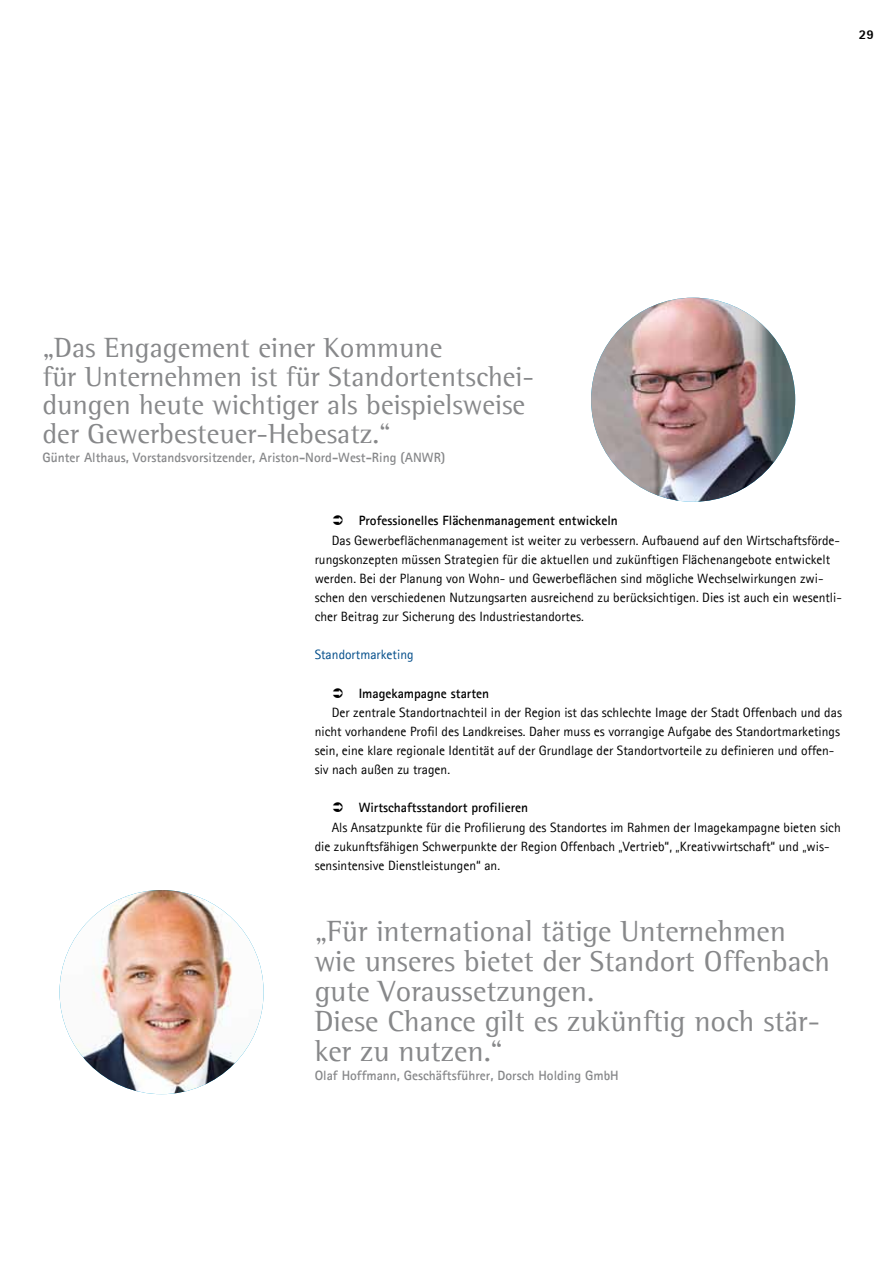
<style>
.page{position:relative;width:893px;height:1263px;background:#fff}
.page>*{position:absolute;margin:0;border:0;box-sizing:border-box;transform-origin:0 0}
.t1{font:30px/30px "Agfa Rotis Semi Serif";color:#87888a}
.t2{font:28.5px/28.5px "Agfa Rotis Semi Serif";color:#87888a}
.t3{font:13.5px/19.2px "Agfa Rotis Sans Serif";color:#000}
.t4{font:700 13.5px "Agfa Rotis Sans Serif";color:#87888a}
.t5{font:700 13.5px "Agfa Rotis Sans Serif";color:#000}
.t6{font:13.5px "Agfa Rotis Sans Serif";color:#004c89}
.t7{font:800 13.5px "Agfa Rotis Sans Serif";color:#000}
</style>
<div class="page">
<img style="left:591px;top:298px;width:204px;height:204px;border-radius:102px">
<img style="left:60px;top:890px;width:204px;height:204px;border-radius:102px">
<p class="t7" style="left:859px;top:26px;width:17px">29</p>
<h2 class="t2" style="left:43px;top:333px;width:493px">„Das Engagement einer Kommune<br>für Unternehmen ist für Standortentschei&shy;dungen heute wichtiger als beispielsweise der Gewerbesteuer-Hebesatz.“</h2>
<p class="t4" style="left:43px;top:449px;width:404px">Günter Althaus, Vorstandsvorsitzender, Ariston-Nord-West-Ring (ANWR)</p>
<p class="t5" style="left:359px;top:512px;width:261px">Professionelles Flächenmanagement entwickeln</p>
<p class="t3" style="left:315px;top:530px;width:529px;text-indent:17px">Das Gewerbeflächenmanagement ist weiter zu verbessern. Aufbauend auf den Wirtschaftsförde&shy;rungskonzepten müssen Strategien für die aktuellen und zukünftigen Flächenangebote entwickelt werden. Bei der Planung von Wohn- und Gewerbeflächen sind mögliche Wechselwirkungen zwi&shy;schen den verschiedenen Nutzungsarten ausreichend zu berücksichtigen. Dies ist auch ein wesentli&shy;cher Beitrag zur Sicherung des Industriestandortes.</p>
<p class="t6" style="left:315px;top:647px;width:100px">Standortmarketing</p>
<p class="t5" style="left:359px;top:684px;width:132px">Imagekampagne starten</p>
<p class="t3" style="left:315px;top:702px;width:529px;text-indent:17px">Der zentrale Standortnachteil in der Region ist das schlechte Image der Stadt Offenbach und das nicht vorhandene Profil des Landkreises. Daher muss es vorrangige Aufgabe des Standortmarketings sein, eine klare regionale Identität auf der Grundlage der Standortvorteile zu definieren und offen&shy;siv nach außen zu tragen.</p>
<p class="t5" style="left:359px;top:799px;width:171px">Wirtschaftsstandort profilieren</p>
<p class="t3" style="left:315px;top:817px;width:528px;text-indent:17px">Als Ansatzpunkte für die Profilierung des Standortes im Rahmen der Imagekampagne bieten sich die zukunftsfähigen Schwerpunkte der Region Offenbach „Vertrieb“, „Kreativwirtschaft“ und „wis&shy;sensintensive Dienstleistungen“ an.</p>
<h1 class="t1" style="left:315px;top:916px;width:517px">„Für international tätige Unternehmen wie unseres bietet der Standort Offenbach gute Voraussetzungen.<br>Diese Chance gilt es zukünftig noch stär&shy;ker zu nutzen.“</h1>
<p class="t4" style="left:315px;top:1067px;width:305px">Olaf Hoffmann, Geschäftsführer, Dorsch Holding GmbH</p>
</div>
